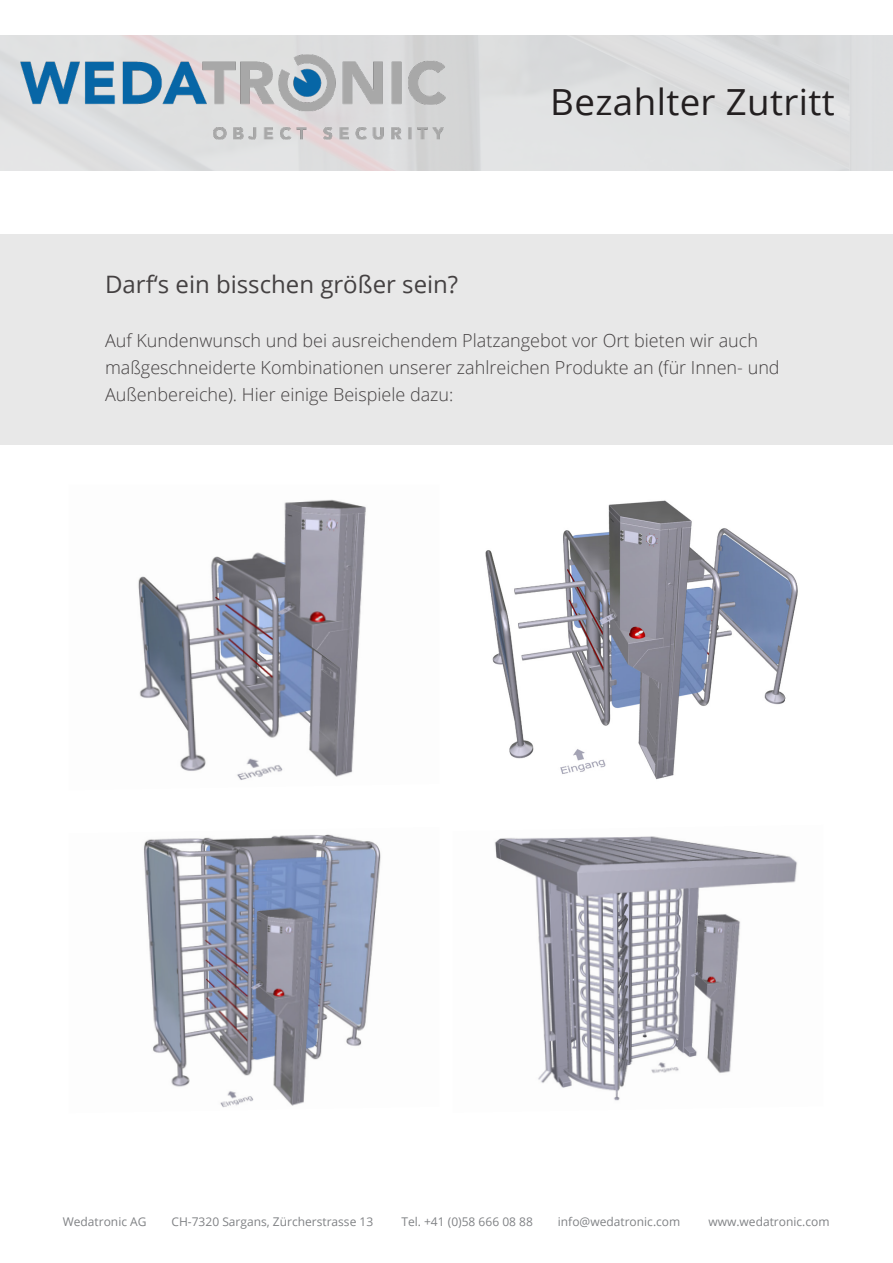
<style>
.page{position:relative;width:893px;height:1263px;background:#fff}
.page>*{position:absolute;margin:0;border:0;box-sizing:border-box;transform-origin:0 0}
.t1{font:36px "Open Sans";letter-spacing:.01em;color:#231f20}
.t2{font:24px "Open Sans";color:#231f20}
.t3{font:300 18px/27px "Open Sans";color:#231f20}
.t4{font:12px "Open Sans";color:#808285}
</style>
<div class="page">
<div style="left:54px;top:234px;width:785px;height:210px;background:#e4e4e4"></div>
<img style="left:138px;top:499px;width:228px;height:281px">
<img style="left:485px;top:500px;width:313px;height:280px">
<img style="left:143px;top:834px;width:238px;height:274px">
<img style="left:494px;top:836px;width:303px;height:265px">
<div style="left:0;top:35px;width:893px;height:135px;background:#e4e4e4"></div>
<img style="left:20px;top:54px;width:425px;height:87px">
<div style="left:839px;top:234px;width:54px;height:210px;background:#e4e4e4"></div>
<div style="left:0;top:234px;width:54px;height:210px;background:#e4e4e4"></div>
<p class="t1" style="left:550px;top:77px;width:286px">Bezahlter Zutritt</p>
<h2 class="t2" style="left:105px;top:268px;width:355px">Darf‘s ein bisschen größer sein?</h2>
<p class="t3" style="left:105px;top:326px;width:676px">Auf Kundenwunsch und bei ausreichendem Platzangebot vor Ort bieten wir auch maßgeschneiderte Kombinationen unserer zahlreichen Produkte an (für Innen- und<br>Außenbereiche). Hier einige Beispiele dazu:</p>
<p class="t4" style="left:63px;top:1214px;width:85px">Wedatronic AG</p>
<p class="t4" style="left:171px;top:1214px;width:203px">CH-7320 Sargans, Zürcherstrasse 13</p>
<p class="t4" style="left:401px;top:1214px;width:133px">Tel. +41 (0)58 666 08 88</p>
<p class="t4" style="left:558px;top:1214px;width:124px">info@wedatronic.com</p>
<p class="t4" style="left:708px;top:1214px;width:123px">www.wedatronic.com</p>
</div>
